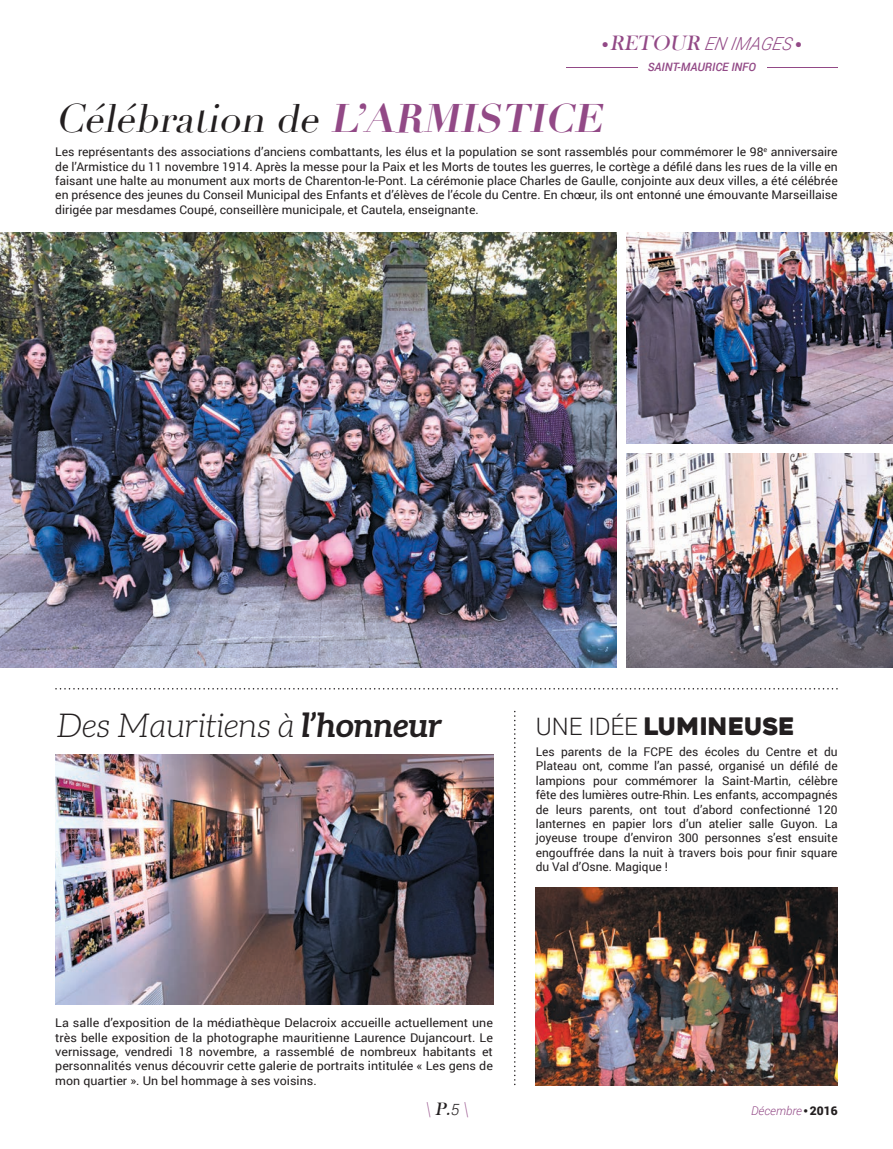
<style>
.page{position:relative;width:893px;height:1149px;background:#fff}
.page>*{position:absolute;margin:0;border:0;box-sizing:border-box;transform-origin:0 0}
.t1{font:italic 39px "Didot";color:#231f20}
.t2{font:italic 300 33px "Aleo";color:#231f20}
.t3{font:24px "Heavitas";color:#231f20}
.t4{font:italic 18.45px "Bask Old Face";color:#924986}
.t5{font:italic 300 17.85px "Roboto";color:#924986}
.t6{font:12px/14.4px "Roboto";color:#231f20;text-align:justify}
.t7{font:12px/14.4px "Roboto";color:#231f20;text-align:justify;scale:1.04 1}
.t8{font:italic 300 12px "Roboto";color:#924986}
.t9{font:italic 500 11.55px "Roboto";color:#924986}
.t10{font:6.9px "Zapf Dingbats ITC";color:#924986}
.s1{font-family:"Bask Old Face";font-weight:400;font-size:21.3px}
.s2{font-weight:700;color:#924986}
.s3{font-weight:700}
.s4{font-family:"Roboto";font-weight:300}
.s5{color:#231f20}
.s6{font-family:"Roboto";font-weight:300;font-size:15.45px;color:#231f20}
.s7{font-family:"Bask Old Face";font-weight:400;font-style:normal;color:#231f20}
.s8{font-weight:900;font-style:normal;color:#231f20}
</style>
<div class="page">
<hr style="left:566px;top:67px;width:71px;height:1px;background:#924986">
<hr style="left:767px;top:67px;width:71px;height:1px;background:#924986">
<img style="left:0;top:232px;width:616px;height:435px">
<img style="left:626px;top:232px;width:267px;height:211px">
<img style="left:626px;top:453px;width:267px;height:214px">
<svg style="left:514px;top:710px;width:1px;height:374px"></svg>
<svg style="left:55px;top:688px;width:783px;height:1px"></svg>
<img style="left:536px;top:887px;width:302px;height:197px">
<img style="left:55px;top:754px;width:438px;height:249px">
<h3 class="t5" style="left:602px;top:32px;width:195px">● <span class="s1">RETOUR</span> EN IMAGES</h3>
<p class="t10" style="left:796px;top:41px;width:7px">●</p>
<p class="t9" style="left:648px;top:58px;width:110px">SAINT-MAURICE INFO</p>
<h1 class="t1" style="left:55px;top:95px;width:557px">Célébration de <span class="s2">L’ARMISTICE</span></h1>
<p class="t6" style="left:55px;top:144px;width:784px">Les représentants des associations d’anciens combattants, les élus et la population se sont rassemblés pour commémorer le 98<sup>e</sup> anniversaire de l’Armistice du 11 novembre 1914. Après la messe pour la Paix et les Morts de toutes les guerres, le cortège a défilé dans les rues de la ville en faisant une halte au monument aux morts de Charenton-le-Pont. La cérémonie place Charles de Gaulle, conjointe aux deux villes, a été célébrée en présence des jeunes du Conseil Municipal des Enfants et d’élèves de l’école du Centre. En chœur, ils ont entonné une émouvante Marseillaise dirigée par mesdames Coupé, conseillère municipale, et Cautela, enseignante.</p>
<h2 class="t2" style="left:57px;top:707px;width:388px">Des Mauritiens à <span class="s3">l’honneur</span></h2>
<h3 class="t3" style="left:536px;top:711px;width:261px"><span class="s4">UNE IDéE</span> LUMINEUSE</h3>
<p class="t6" style="left:536px;top:743px;width:303px">Les parents de la FCPE des écoles du Centre et du Plateau ont, comme l’an passé, organisé un défilé de lampions pour commémorer la Saint-Martin, célèbre fête des lumières outre-Rhin. Les enfants, accompagnés de leurs parents, ont tout d’abord confectionné 120 lanternes en papier lors d’un atelier salle Guyon. La joyeuse troupe d’environ 300 personnes s’est ensuite engouffrée dans la nuit à travers bois pour finir square du Val d’Osne. Magique !</p>
<p class="t7" style="left:55px;top:1014px;width:422px">La salle d’exposition de la médiathèque Delacroix accueille actuellement une très belle exposition de la photographe mauritienne Laurence Dujancourt. Le vernissage, vendredi 18 novembre, a rassemblé de nombreux habitants et personnalités venus découvrir cette galerie de portraits intitulée « Les gens de mon quartier ». Un bel hommage à ses voisins.</p>
<h3 class="t4" style="left:425px;top:1098px;width:45px">\ <span class="s5">P.</span><span class="s6">5</span> \</h3>
<p class="t8" style="left:751px;top:1101px;width:88px">Décembre<span class="s7">•</span><span class="s8">2016</span></p>
</div>
